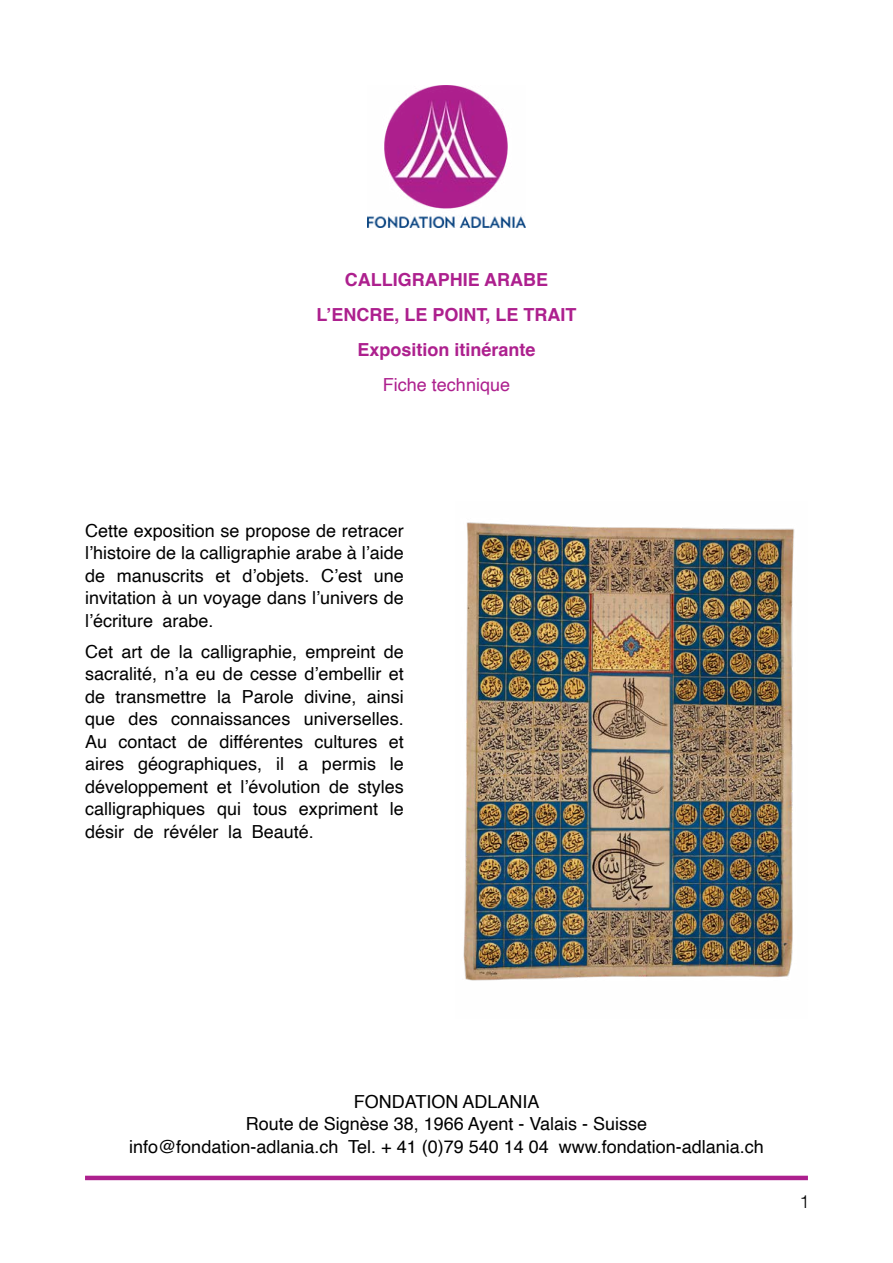
<style>
.page{position:relative;width:893px;height:1263px;background:#fff}
.page>*{position:absolute;margin:0;border:0;box-sizing:border-box;transform-origin:0 0}
.t1{font:18px/22.5px "Helvetica";color:#000;text-align:right}
.t2{font:700 18px/35.2px "Helvetica";color:#ad208e;text-align:center}
.t3{font:18px "Helvetica";color:#ad208e}
.t4{font:300 18px "Helvetica";color:#000}
</style>
<div class="page">
<img style="left:367px;top:85px;width:159px;height:143px">
<img style="left:463px;top:522px;width:332px;height:459px">
<hr style="left:85px;top:1176px;width:723px;height:4px;background:#ad208e">
<p class="t2" style="left:316px;top:264px;width:262px">CALLIGRAPHIE ARABE<br>’L ENCRE, LE POINT, LE TRAIT<br>Exposition itinérante</p>
<p class="t3" style="left:383px;top:371px;width:129px">Fiche technique</p>
<p class="t1" style="left:85px;top:519px;width:320px">Cette exposition se propose de retracer ’l histoire de la calligraphie arabe ’là aide une</p>
<p class="t1" style="left:321px;top:564px;width:43px">C’est</p>
<p class="t1" style="left:85px;top:564px;width:22px">de</p>
<p class="t1" style="left:85px;top:587px;width:320px">invitation à un voyage dans ’l univers de</p>
<p class="t1" style="left:163px;top:609px;width:53px">arabe.</p>
<p class="t1" style="left:242px;top:564px;width:69px">’d objets.</p>
<p class="t1" style="left:117px;top:564px;width:89px">manuscrits</p>
<p class="t1" style="left:216px;top:564px;width:17px">et</p>
<p class="t1" style="left:85px;top:609px;width:70px">’l écriture</p>
<p class="t1" style="left:85px;top:640px;width:30px">Cet</p>
<p class="t1" style="left:85px;top:663px;width:320px">sacralité a’n, eu de cesse ’d embellir et</p>
<p class="t1" style="left:367px;top:685px;width:39px">ainsi</p>
<p class="t1" style="left:151px;top:640px;width:22px">de</p>
<p class="t1" style="left:201px;top:640px;width:98px">calligraphie,</p>
<p class="t1" style="left:384px;top:640px;width:22px">de</p>
<p class="t1" style="left:179px;top:640px;width:16px">la</p>
<p class="t1" style="left:306px;top:640px;width:72px">empreint</p>
<p class="t1" style="left:121px;top:640px;width:23px">art</p>
<p class="t1" style="left:85px;top:685px;width:22px">de</p>
<p class="t1" style="left:304px;top:685px;width:54px">divine,</p>
<p class="t1" style="left:217px;top:685px;width:16px">la</p>
<p class="t1" style="left:242px;top:685px;width:54px">Parole</p>
<p class="t1" style="left:116px;top:685px;width:93px">transmettre</p>
<p class="t1" style="left:85px;top:708px;width:32px">que</p>
<p class="t1" style="left:129px;top:708px;width:31px">des</p>
<p class="t1" style="left:171px;top:708px;width:121px">connaissances</p>
<p class="t1" style="left:304px;top:708px;width:102px">universelles.</p>
<p class="t1" style="left:85px;top:730px;width:24px">Au</p>
<p class="t1" style="left:118px;top:730px;width:60px">contact</p>
<p class="t1" style="left:188px;top:730px;width:22px">de</p>
<p class="t1" style="left:219px;top:730px;width:85px">différentes</p>
<p class="t1" style="left:314px;top:730px;width:65px">cultures</p>
<p class="t1" style="left:389px;top:730px;width:17px">et</p>
<p class="t1" style="left:85px;top:753px;width:41px">aires</p>
<p class="t1" style="left:138px;top:753px;width:126px">géographiques,</p>
<p class="t1" style="left:276px;top:753px;width:9px">il</p>
<p class="t1" style="left:298px;top:753px;width:12px">a</p>
<p class="t1" style="left:322px;top:753px;width:55px">permis</p>
<p class="t1" style="left:390px;top:753px;width:16px">le</p>
<p class="t1" style="left:85px;top:775px;width:125px">développement</p>
<p class="t1" style="left:85px;top:798px;width:122px">calligraphiques</p>
<p class="t1" style="left:217px;top:775px;width:17px">et</p>
<p class="t1" style="left:240px;top:775px;width:82px">’l évolution</p>
<p class="t1" style="left:329px;top:775px;width:22px">de</p>
<p class="t1" style="left:358px;top:775px;width:48px">styles</p>
<p class="t1" style="left:217px;top:798px;width:26px">qui</p>
<p class="t1" style="left:253px;top:798px;width:36px">tous</p>
<p class="t1" style="left:299px;top:798px;width:81px">expriment</p>
<p class="t1" style="left:390px;top:798px;width:16px">le</p>
<p class="t1" style="left:85px;top:820px;width:41px">désir</p>
<p class="t1" style="left:134px;top:820px;width:22px">de</p>
<p class="t1" style="left:163px;top:820px;width:57px">révéler</p>
<p class="t1" style="left:228px;top:820px;width:16px">la</p>
<p class="t1" style="left:252px;top:820px;width:64px">Beauté.</p>
<p class="t1" style="left:354px;top:1091px;width:187px">FONDATION ADLANIA</p>
<p class="t1" style="left:246px;top:1113px;width:403px">Route de Signèse 38, 1966 Ayent - Valais - Suisse</p>
<p class="t1" style="left:559px;top:1136px;width:207px">www.fondation-adlania.ch</p>
<p class="t1" style="left:129px;top:1136px;width:211px">info@fondation-adlania.ch</p>
<p class="t1" style="left:348px;top:1136px;width:202px">Tel +. 41 ( )0 79 540 14 04</p>
<p class="t4" style="left:799px;top:1186px;width:12px">1</p>
</div>
